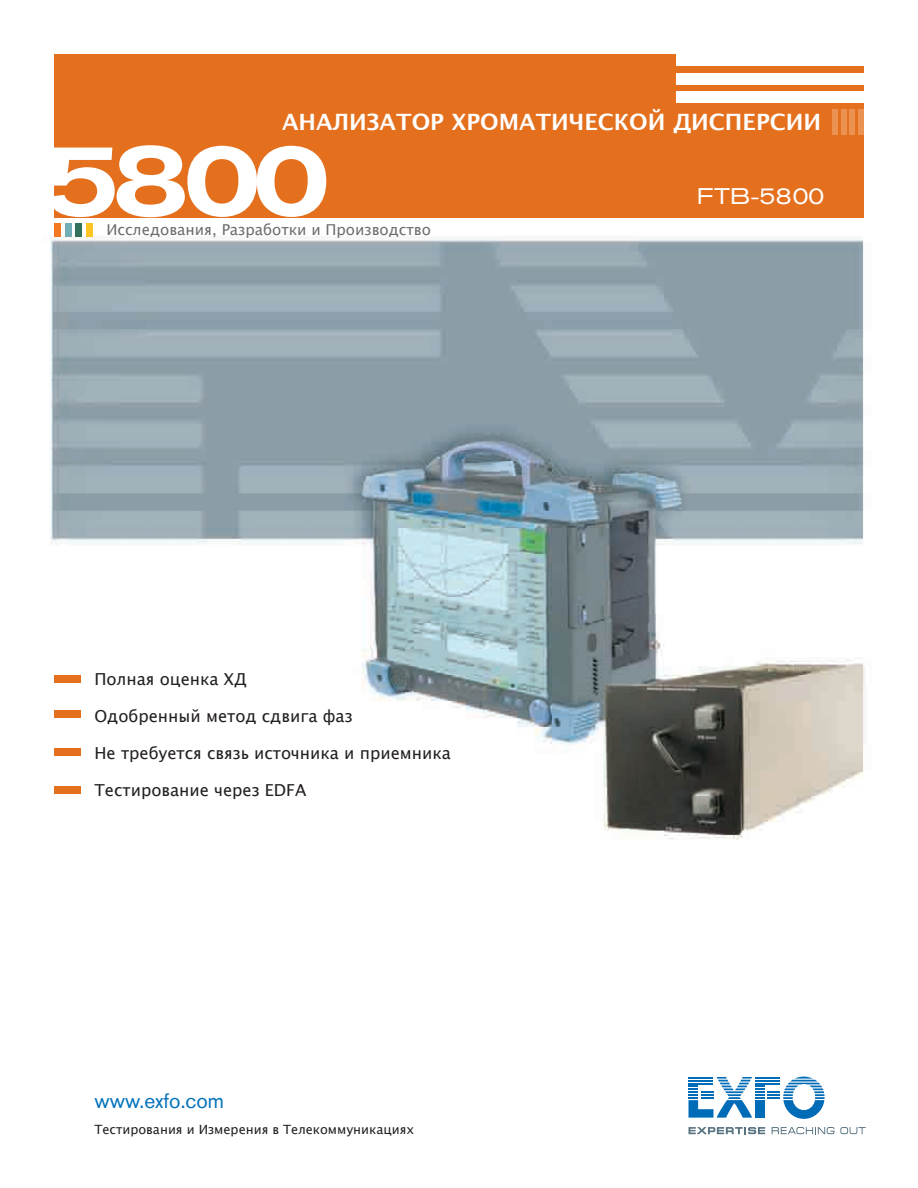
<style>
.page{position:relative;width:918px;height:1188px;background:#fff}
.page>*{position:absolute;margin:0;border:0;box-sizing:border-box;transform-origin:0 0}
.t1{font:500 expanded 105px "Akzidenz Grotesk BE";color:#fff}
.t2{font:700 22.5px "Lucida Grande";color:#fff}
.t3{font:expanded 22.5px "Akzidenz Grotesk BE";letter-spacing:.02em;color:#fff}
.t4{font:21px "Akzidenz Grotesk BE";color:#0072bc}
.t5{font:16.5px "Lucida Grande";color:#231f20}
.t6{font:15px "Lucida Grande";color:#6c6d70}
.t7{font:12.75px "Lucida Grande";color:#231f20}
</style>
<div class="page">
<img style="left:50px;top:236px;width:815px;height:604px">
<div style="left:54px;top:54px;width:810px;height:163px;background:#e4701e"></div>
<div style="left:676px;top:73px;width:188px;height:12px;background:#fff"></div>
<div style="left:676px;top:91px;width:188px;height:12px;background:#fff"></div>
<div style="left:859px;top:109px;width:5px;height:26px;background:#eb9252"></div>
<div style="left:850px;top:109px;width:5px;height:26px;background:#eb9252"></div>
<div style="left:841px;top:109px;width:5px;height:26px;background:#eb9252"></div>
<div style="left:832px;top:109px;width:5px;height:26px;background:#eb9252"></div>
<svg style="left:689px;top:1077px;width:136px;height:42px"></svg>
<svg style="left:772px;top:1127px;width:94px;height:7px"></svg>
<svg style="left:689px;top:1127px;width:76px;height:7px"></svg>
<div style="left:54px;top:675px;width:27px;height:8px;background:#e4701e"></div>
<div style="left:54px;top:223px;width:7px;height:14px;background:#f47721"></div>
<div style="left:65px;top:223px;width:7px;height:14px;background:#72aeb6"></div>
<div style="left:76px;top:223px;width:6px;height:14px;background:#327159"></div>
<div style="left:86px;top:223px;width:7px;height:14px;background:#fec422"></div>
<div style="left:54px;top:710px;width:27px;height:7px;background:#e4701e"></div>
<div style="left:54px;top:748px;width:27px;height:7px;background:#e4701e"></div>
<div style="left:54px;top:787px;width:27px;height:7px;background:#e4701e"></div>
<div style="left:676px;top:54px;width:188px;height:12px;background:#fff"></div>
<h2 class="t2" style="left:282px;top:108px;width:541px">АНАЛИЗАТОР ХРОМАТИЧЕСКОЙ ДИСПЕРСИИ</h2>
<h1 class="t1" style="left:42px;top:141px;width:290px">5800</h1>
<p class="t6" style="left:106px;top:220px;width:326px">Исследования, Разработки и Производство</p>
<p class="t5" style="left:94px;top:669px;width:154px">Полная оценка ХД</p>
<p class="t5" style="left:94px;top:706px;width:260px">Одобренный метод сдвига фаз</p>
<p class="t5" style="left:94px;top:743px;width:358px">Не требуется связь источника и приемника</p>
<p class="t5" style="left:95px;top:780px;width:214px">Тестирование через EDFA</p>
<p class="t4" style="left:94px;top:1094px;width:131px">www.exfo.com</p>
<p class="t7" style="left:94px;top:1122px;width:321px">Тестирования и Измерения в Телекоммуникациях</p>
<h2 class="t3" style="left:697px;top:188px;width:129px">FTB-5800</h2>
</div>
